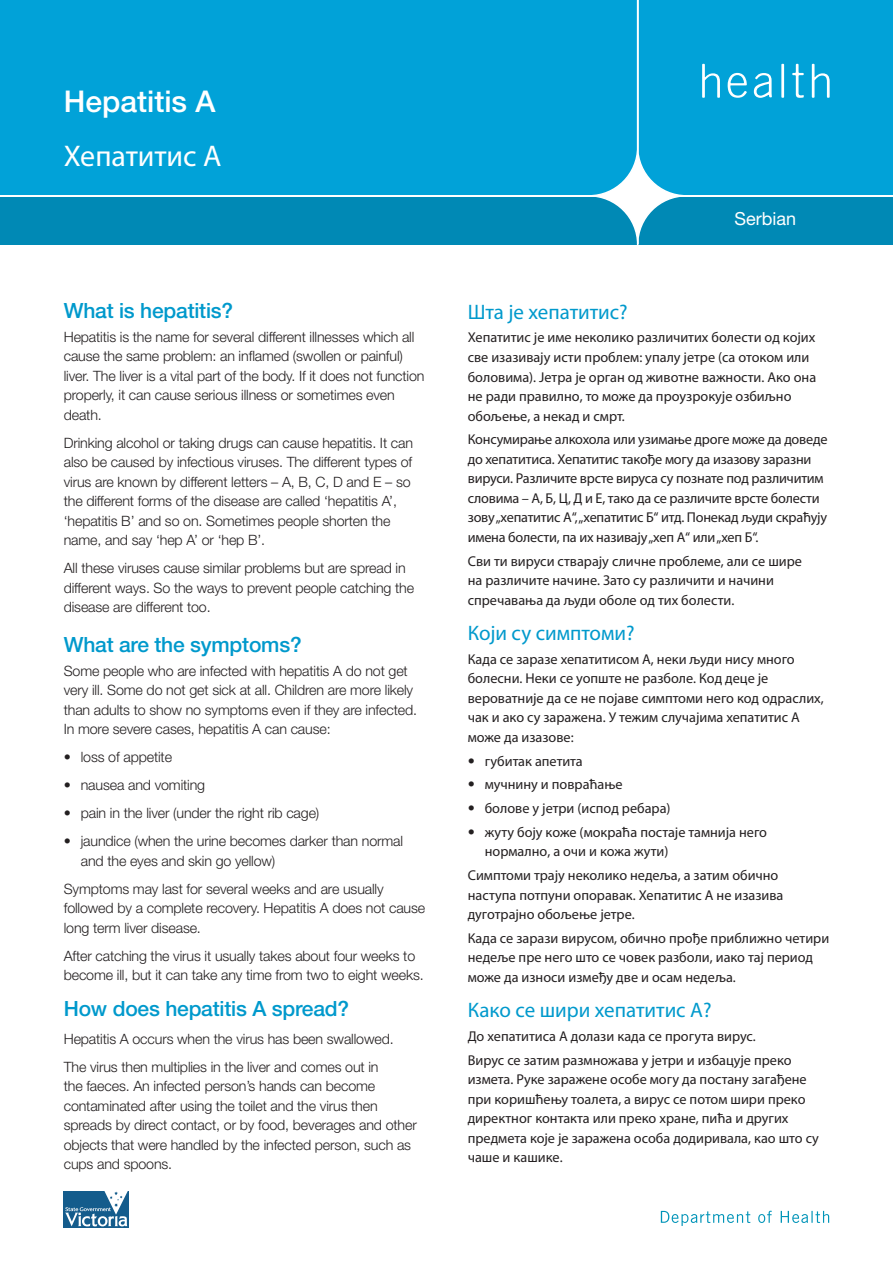
<style>
.page{position:relative;width:893px;height:1263px;background:#fff}
.page>*{position:absolute;margin:0;border:0;box-sizing:border-box;transform-origin:0 0}
.Heading_1{font:500 30px "Helvetica Neue LT Std";color:#fff}
.Heading_1-2{font:30px "Myriad Pro";letter-spacing:-.005em;color:#fff}
.subheadddd{font:21px "Myriad Pro";color:#09c}
.Body_Copy{font:500 21px "Helvetica Neue LT Std";letter-spacing:-.01em;color:#09c}
.Heading_2{font:500 21px "Helvetica Neue LT Std";letter-spacing:-.01em;color:#09c}
.Heading_2-2{font:18px "Helvetica Neue LT Std";color:#fff}
.Body_Copy-2{font:300 14.25px/19.5px "Helvetica Neue LT Std";letter-spacing:-.01em;color:#231f20}
.Body_Copy-3{font:14.25px/19.5px "Myriad Pro";color:#231f20}
.s1{font-family:"Helvetica Neue LT Std";font-weight:300}
</style>
<div class="page">
<svg style="left:661px;top:1211px;width:168px;height:15px"></svg>
<svg style="left:0;top:0;width:893px;height:245px;background:#069fd2"></svg>
<svg style="left:64px;top:1191px;width:65px;height:37px"></svg>
<svg style="left:65px;top:1191px;width:63px;height:35px"></svg>
<p class="Heading_1" style="left:64px;top:84px;width:153px">Hepatitis A</p>
<p class="Heading_1-2" style="left:64px;top:137px;width:159px">Хепатитис А</p>
<p class="Heading_2" style="left:64px;top:298px;width:171px">What is hepatitis?</p>
<p class="Body_Copy-2" style="left:64px;top:327px;width:362px">Hepatitis is the name for several different illnesses which all cause the same problem: an inflamed (swollen or painful) liver. The liver is a vital part of the body. If it does not function properly, it can cause serious illness or sometimes even death.</p>
<p class="Body_Copy-2" style="left:64px;top:433px;width:351px">Drinking alcohol or taking drugs can cause hepatitis. It can also be caused by infectious viruses. The different types of virus are known by different letters – A, B, C, D and E – so the different forms of the disease are called ‘hepatitis A’, ‘hepatitis B’ and so on. Sometimes people shorten the name, and say ‘hep A’ or ‘hep B’.</p>
<p class="Body_Copy-2" style="left:64px;top:558px;width:352px">All these viruses cause similar problems but are spread in different ways. So the ways to prevent people catching the disease are different too.</p>
<p class="Body_Copy" style="left:64px;top:632px;width:239px">What are the symptoms?</p>
<p class="Body_Copy-2" style="left:64px;top:661px;width:355px">Some people who are infected with hepatitis A do not get very ill. Some do not get sick at all. Children are more likely than adults to show no symptoms even if they are infected.<br>In more severe cases, hepatitis A can cause:</p>
<p class="Body_Copy-2" style="left:64px;top:747px;width:110px">• loss of appetite</p>
<p class="Body_Copy-2" style="left:64px;top:775px;width:143px">• nausea and vomiting</p>
<p class="Body_Copy-2" style="left:64px;top:803px;width:257px">• pain in the liver (under the right rib cage)</p>
<p class="Body_Copy-2" style="left:81px;top:831px;width:324px;text-indent:-17px">• jaundice (when the urine becomes darker than normal and the eyes and skin go yellow)</p>
<p class="Body_Copy-2" style="left:64px;top:879px;width:363px">Symptoms may last for several weeks and are usually followed by a complete recovery. Hepatitis A does not cause long term liver disease.</p>
<p class="Body_Copy-2" style="left:64px;top:946px;width:361px">After catching the virus it usually takes about four weeks to become ill, but it can take any time from two to eight weeks.</p>
<p class="Body_Copy" style="left:64px;top:996px;width:287px">How does hepatitis A spread?</p>
<p class="Body_Copy-2" style="left:64px;top:1029px;width:331px">Hepatitis A occurs when the virus has been swallowed.</p>
<p class="Body_Copy-2" style="left:64px;top:1057px;width:355px">The virus then multiplies in the liver and comes out in<br>the faeces. An infected person’s hands can become contaminated after using the toilet and the virus then spreads by direct contact, or by food, beverages and other objects that were handled by the infected person, such as cups and spoons.</p>
<p class="Heading_2-2" style="left:735px;top:208px;width:63px">Serbian</p>
<p class="subheadddd" style="left:468px;top:299px;width:162px">Шта је хепатитис?</p>
<p class="Body_Copy-3" style="left:468px;top:328px;width:350px">Хепатитис је име неколико различитих болести од којих све изазивају исти проблем: упалу јетре (са отоком или боловима). Јетра је орган од животне важности. Ако она не ради правилно, то може да проузрокује озбиљно обољење, а некад и смрт.</p>
<p class="Body_Copy-3" style="left:468px;top:429px;width:361px">Консумирање алкохола или узимање дроге може да доведе до хепатитиса. Хепатитис такође могу да изазову заразни вируси. Различите врсте вируса сy познате под различитим словима – А, Б, Ц, Д и Е, тако да се различите врсте болести зову „хепатитис А“, „хепатитис Б“ итд. Понекад људи скраћују имена болести, па их називају „хеп А“ или „хеп Б“.</p>
<p class="Body_Copy-3" style="left:468px;top:551px;width:336px">Сви ти вируси стварају сличне проблеме, али се шире на различите начине. Зато су различити и начини спречавања да људи oболе од тих болести.</p>
<p class="subheadddd" style="left:468px;top:620px;width:168px">Који су симптоми?</p>
<p class="Body_Copy-3" style="left:468px;top:649px;width:357px">Када се заразе хепатитисом А, неки људи нису много болесни. Неки се уопште не разболе. Код деце је вероватније да се не појаве симптоми него код одраслих, чак и ако су заражена. У тежим случајима хепатитис А може да изазове:</p>
<p class="Body_Copy-3" style="left:468px;top:751px;width:117px"><span class="s1">•</span> губитак апетита</p>
<p class="Body_Copy-3" style="left:468px;top:774px;width:156px"><span class="s1">•</span> мучнину и повраћање</p>
<p class="Body_Copy-3" style="left:468px;top:798px;width:204px"><span class="s1">•</span> болове у јетри (испод ребара)</p>
<p class="Body_Copy-3" style="left:485px;top:822px;width:284px;text-indent:-17px"><span class="s1">•</span> жуту боју коже (мокраћа постаје тамнија него нормално, а очи и кожа жути)</p>
<p class="Body_Copy-3" style="left:468px;top:865px;width:317px">Симптоми трају неколико недеља, а затим обично наступа потпуни опоравак. Хепатитис А не изазива дуготрајно обољење јетре.</p>
<p class="Body_Copy-3" style="left:468px;top:928px;width:363px">Када се зарази вирусом, обично прође приближно четири недеље пре него што се човек разболи, иако тај период може да износи између две и осам недеља.</p>
<p class="subheadddd" style="left:468px;top:997px;width:245px">Како се шири хепатитис А?</p>
<p class="Body_Copy-3" style="left:468px;top:1026px;width:290px">До хепатитиса А долази када се прогута вирус.</p>
<p class="Body_Copy-3" style="left:468px;top:1050px;width:353px">Вирус се затим размножава у јетри и избацује преко измета. Руке заражене особе могу да постану загађене при коришћењу тоалета, а вирус се потом шири преко директног контакта или преко хране, пића и других предмета које је заражена особа додиривала, као што су чаше и кашике.</p>
</div>
